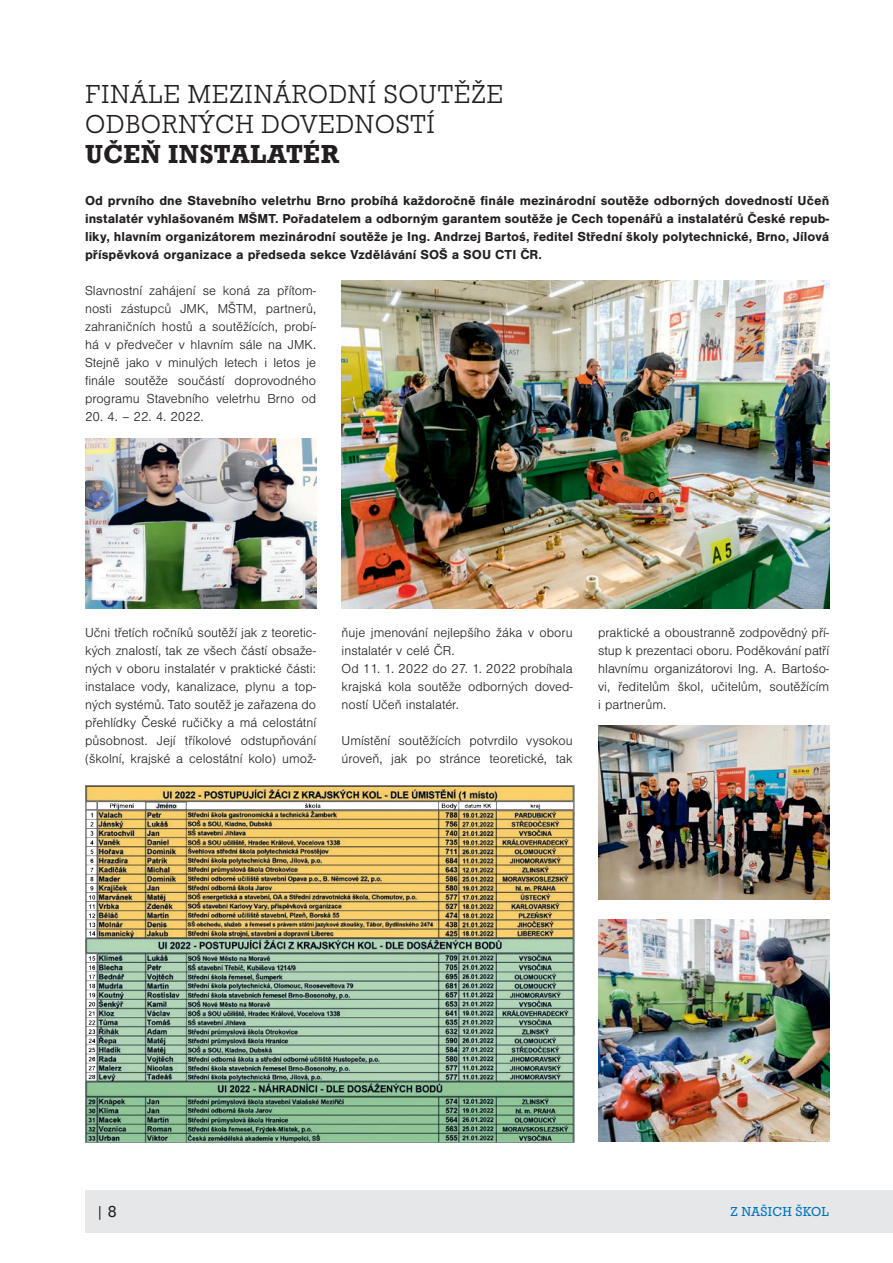
<style>
.page{position:relative;width:893px;height:1263px;background:#fff}
.page>*{position:absolute;margin:0;border:0;box-sizing:border-box;transform-origin:0 0}
.t1{font:300 27px/30px "Roctus TOT";letter-spacing:.015em;color:#231f20}
.t2{font:500 27px "Roctus TOT";letter-spacing:.015em;color:#231f20}
.t3{font:16.5px "Roctus TOT";color:#231f20}
.t4{font:300 13.5px/18px "Nimbus San";color:#231f20;text-align:justify}
.t5{font:700 13.5px/18px "Nimbus San";color:#231f20;text-align:justify}
.t6{font:13.5px "Roctus TOT";letter-spacing:.015em;color:#0072bc}
</style>
<div class="page">
<div style="left:85px;top:1191px;width:808px;height:42px;background:#e6e7e9"></div>
<img style="left:85px;top:439px;width:231px;height:169px">
<img style="left:342px;top:281px;width:487px;height:327px">
<img style="left:598px;top:919px;width:231px;height:223px">
<img style="left:598px;top:726px;width:231px;height:173px">
<img style="left:85px;top:785px;width:491px;height:358px">
<h1 class="t1" style="left:85px;top:79px;width:420px">FINÁLE MEZINÁRODNÍ SOUTĚŽE<br>ODBORNÝCH DOVEDNOSTÍ</h1>
<h1 class="t2" style="left:85px;top:139px;width:255px">UČEŇ INSTALATÉR</h1>
<p class="t5" style="left:85px;top:191px;width:746px">Od prvního dne Stavebního veletrhu Brno probíhá každoročně finále mezinárodní soutěže odborných dovedností Učeň instalatér vyhlašovaném MŠMT. Pořadatelem a odborným garantem soutěže je Cech topenářů a instalatérů České repub&shy;liky, hlavním organizátorem mezinárodní soutěže je Ing. Andrzej Bartoś, ředitel Střední školy polytechnické, Brno, Jílová příspěvková organizace a předseda sekce Vzdělávání SOŠ a SOU CTI ČR.</p>
<p class="t4" style="left:85px;top:281px;width:233px">Slavnostní zahájení se koná za přítom&shy;nosti zástupců JMK, MŠTM, partnerů, zahraničních hostů a soutěžících, probí&shy;há v předvečer v hlavním sále na JMK.<br>Stejně jako v minulých letech i letos je finále soutěže součástí doprovodného programu Stavebního veletrhu Brno od</p>
<p class="t4" style="left:85px;top:407px;width:120px">20. 4. – 22. 4. 2022.</p>
<p class="t4" style="left:85px;top:623px;width:233px">Učni třetích ročníků soutěží jak z teoretic&shy;kých znalostí, tak ze všech částí obsaže&shy;ných v oboru instalatér v praktické části: instalace vody, kanalizace, plynu a top&shy;ných systémů. Tato soutěž je zařazena do přehlídky České ručičky a má celostátní působnost. Její tříkolové odstupňování (školní, krajské a celostátní kolo) umož-</p>
<p class="t4" style="left:342px;top:623px;width:233px;text-align:left">ňuje jmenování nejlepšího žáka v oboru instalatér v celé ČR.<br>Od 11. 1. 2022 do 27. 1. 2022 probíhala krajská kola soutěže odborných doved&shy;ností Učeň instalatér.</p>
<p class="t4" style="left:342px;top:731px;width:233px">Umístění soutěžících potvrdilo vysokou úroveň, jak po stránce teoretické, tak</p>
<p class="t4" style="left:598px;top:623px;width:233px">praktické a oboustranně zodpovědný pří&shy;stup k prezentaci oboru. Poděkování patří hlavnímu organizátorovi Ing. A. Bartośo&shy;vi, ředitelům škol, učitelům, soutěžícím i partnerům.</p>
<p class="t3" style="left:96px;top:1203px;width:22px">| 8</p>
<p class="t6" style="left:730px;top:1204px;width:100px">Z NAŠICH ŠKOL</p>
</div>
